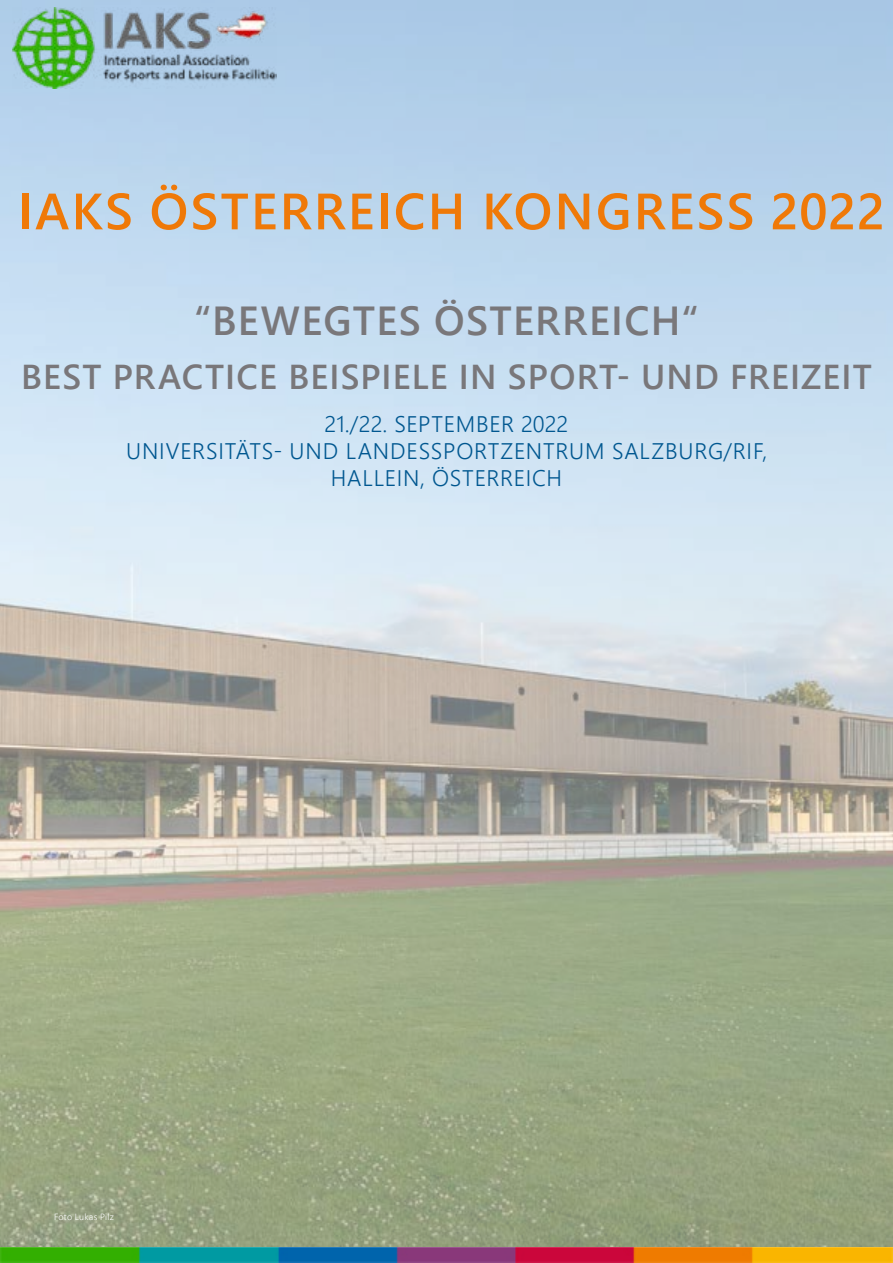
<style>
.page{position:relative;width:893px;height:1263px;background:#fff}
.page>*{position:absolute;margin:0;border:0;box-sizing:border-box;transform-origin:0 0}
.t1{font:600 51px "Segoe UI";letter-spacing:.045em;color:#ef7908}
.t2{font:600 40.5px "Segoe UI";letter-spacing:.035em;color:#79777a}
.t3{font:600 34.5px "Segoe UI";letter-spacing:.03em;color:#79777a}
.t4{font:300 22.5px/27px "Segoe UI";letter-spacing:.035em;color:#005790;text-align:center}
.t5{font:300 9px "Segoe UI";letter-spacing:.03em;color:#fff}
</style>
<div class="page">
<img style="left:0;top:0;width:893px;height:1247px">
<img style="left:0;top:1247px;width:893px;height:16px">
<img style="left:13px;top:8px;width:263px;height:81px">
<h1 class="t1" style="left:18px;top:163px;width:869px">IAKS ÖSTERREICH KONGRESS 2022</h1>
<h2 class="t2" style="left:194px;top:283px;width:506px">“BEWEGTES ÖSTERREICH“</h2>
<h3 class="t3" style="left:21px;top:344px;width:852px">BEST PRACTICE BEISPIELE IN SPORT- UND FREIZEIT</h3>
<p class="t4" style="left:126px;top:409px;width:643px">21./22. SEPTEMBER 2022<br>UNIVERSITÄTS- UND LANDESSPORTZENTRUM SALZBURG/RIF,<br>HALLEIN, ÖSTERREICH</p>
<p class="t5" style="left:54px;top:1208px;width:61px">Foto Lukas Pilz</p>
</div>
